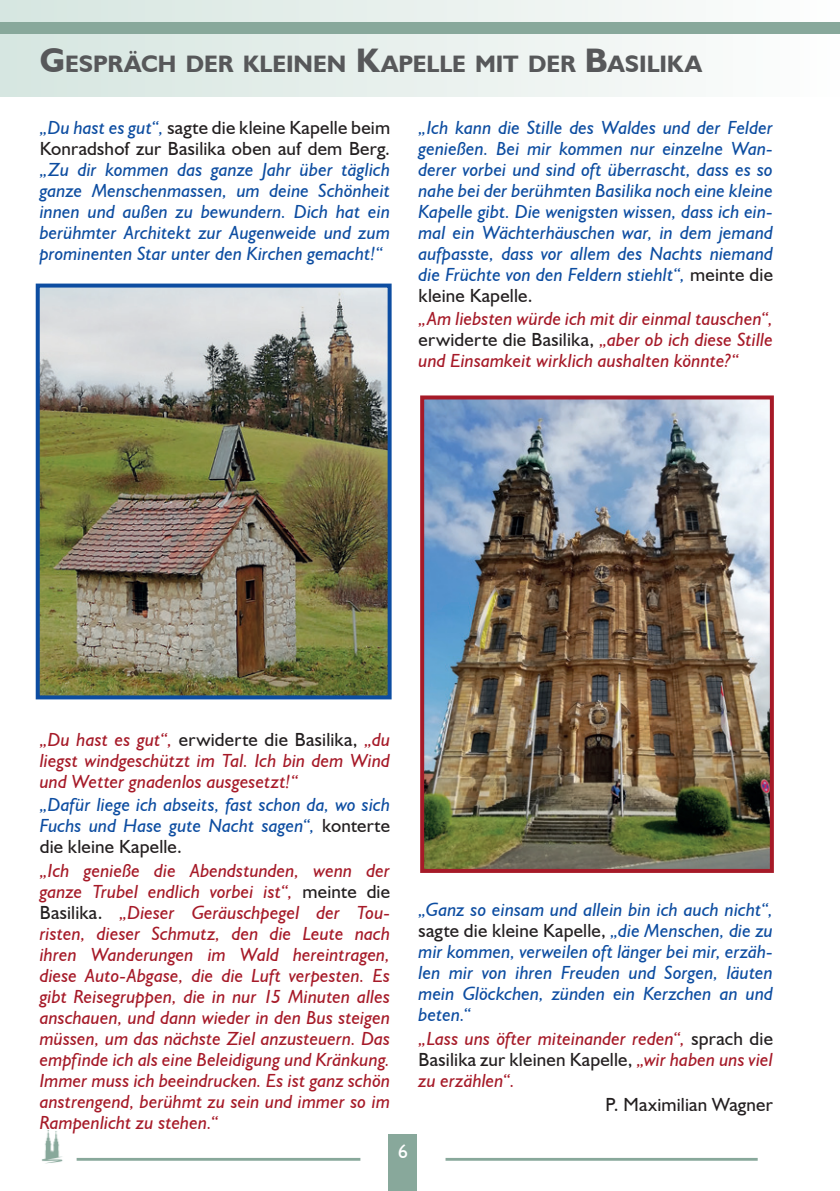
<style>
.page{position:relative;width:840px;height:1191px;background:#fff}
.page>*{position:absolute;margin:0;border:0;box-sizing:border-box;transform-origin:0 0}
.t1{font:700 23.8px "Humanist 521 BT";color:#57585a}
.t2{font:19.6px "Humanist 521 BT";color:#fff}
.t3{font:italic 19px/21px "Humanist 521 BT";letter-spacing:.005em;color:#0d4da1;text-align:justify}
.t4{font:italic 19px/21px "Humanist 521 BT";letter-spacing:.005em;color:#a61a28;text-align:justify}
.t5{font:19px/21px "Humanist 521 BT";letter-spacing:.01em;color:#231f20}
.s1{font-size:34px}
.s2{font-style:italic;color:#0d4da1}
.s3{font-style:normal;color:#231f20}
</style>
<div class="page">
<div style="left:0;top:0;width:839px;height:96px;background:linear-gradient(to right,#d4e4de,#fafbfa)"></div>
<div style="left:388px;top:1134px;width:29px;height:57px;background:#88a89b"></div>
<hr style="left:445px;top:1157px;width:312px;height:3px;background:#88a89b">
<hr style="left:77px;top:1157px;width:283px;height:3px;background:#88a89b">
<img style="left:41px;top:1130px;width:22px;height:33px">
<div style="left:0;top:23px;width:839px;height:11px;background:#88a89b"></div>
<img style="left:41px;top:288px;width:345px;height:406px">
<div style="left:36px;top:283px;width:355px;height:416px;border:4px solid #0d4da1"></div>
<img style="left:425px;top:400px;width:343px;height:468px">
<div style="left:420px;top:395px;width:353px;height:478px;border:4px solid #a61a28"></div>
<p class="t1" style="left:40px;top:49px;width:664px"><span class="s1">G</span>ESPRÄCH DER KLEINEN <span class="s1">K</span>APELLE MIT DER <span class="s1">B</span>ASILIKA</p>
<p class="t5" style="left:40px;top:116px;width:352px"><span class="s2">„Du hast es gut“,</span> sagte die kleine Kapelle beim<br>Konradshof zur Basilika oben auf dem Berg.</p>
<p class="t3" style="left:40px;top:158px;width:352px">„Zu dir kommen das ganze Jahr über täglich ganze Menschenmassen, um deine Schönheit innen und außen zu bewundern. Dich hat ein berühmter Architekt zur Augenweide und zum prominenten Star unter den Kirchen gemacht!“</p>
<p class="t3" style="left:418px;top:116px;width:356px">„Ich kann die Stille des Waldes und der Felder genießen. Bei mir kommen nur einzelne Wan&shy;derer vorbei und sind oft überrascht, dass es so nahe bei der berühmten Basilika noch eine kleine Kapelle gibt. Die wenigsten wissen, dass ich ein&shy;mal ein Wächterhäuschen war, in dem jemand aufpasste, dass vor allem des Nachts niemand die Früchte von den Feldern stiehlt“, <span class="s3">meinte die kleine Kapelle.</span></p>
<p class="t4" style="left:418px;top:308px;width:355px">„Am liebsten würde ich mit dir einmal tauschen“, <span class="s3">erwiderte die Basilika,</span> „aber ob ich diese Stille und Einsamkeit wirklich aushalten könnte?“</p>
<p class="t4" style="left:40px;top:728px;width:351px">„Du hast es gut“, <span class="s3">erwiderte die Basilika,</span> „du liegst windgeschützt im Tal. Ich bin dem Wind und Wetter gnadenlos ausgesetzt!“</p>
<p class="t3" style="left:40px;top:794px;width:351px">„Dafür liege ich abseits, fast schon da, wo sich Fuchs und Hase gute Nacht sagen“, <span class="s3">konterte die kleine Kapelle.</span></p>
<p class="t4" style="left:40px;top:860px;width:352px">„Ich genieße die Abendstunden, wenn der ganze Trubel endlich vorbei ist“, <span class="s3">meinte die Basilika.</span> „Dieser Geräuschpegel der Tou&shy;risten, dieser Schmutz, den die Leute nach ihren Wanderungen im Wald hereintragen, diese Auto-Abgase, die die Luft verpesten. Es gibt Reisegruppen, die in nur 15 Minuten alles anschauen, und dann wieder in den Bus steigen müssen, um das nächste Ziel anzusteuern. Das empfinde ich als eine Beleidigung und Kränkung.<br>Immer muss ich beeindrucken. Es ist ganz schön anstrengend, berühmt zu sein und immer so im Rampenlicht zu stehen.“</p>
<p class="t2" style="left:398px;top:1139px;width:11px">6</p>
<p class="t3" style="left:418px;top:899px;width:356px">„Ganz so einsam und allein bin ich auch nicht“, <span class="s3">sagte die kleine Kapelle,</span> „die Menschen, die zu mir kommen, verweilen oft länger bei mir, erzäh&shy;len mir von ihren Freuden und Sorgen, läuten mein Glöckchen, zünden ein Kerzchen an und beten.“</p>
<p class="t4" style="left:418px;top:1028px;width:355px">„Lass uns öfter miteinander reden“, <span class="s3">sprach die Basilika zur kleinen Kapelle,</span> „wir haben uns viel zu erzählen“.</p>
<p class="t5" style="left:605px;top:1093px;width:169px">P. Maximilian Wagner</p>
</div>
